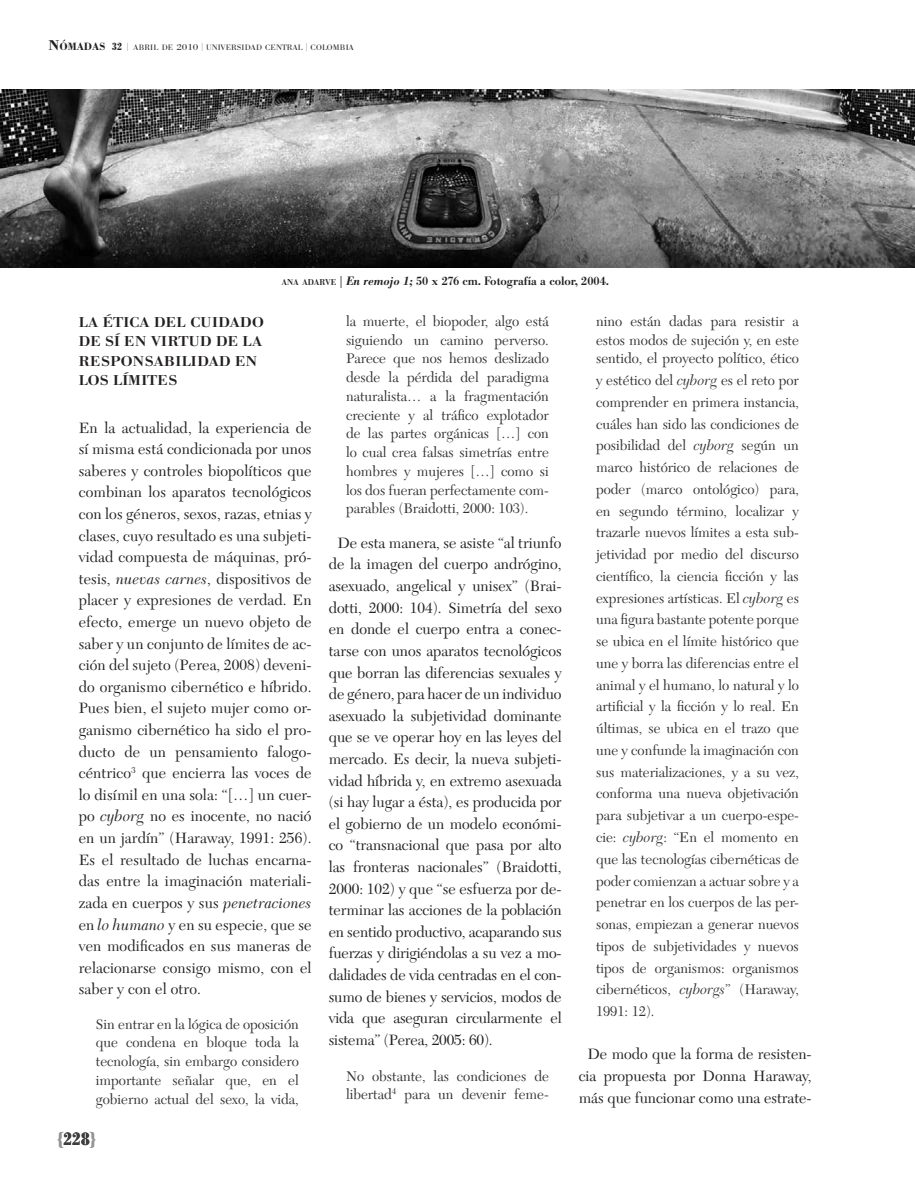
<style>
.page{position:relative;width:915px;height:1191px;background:#fff}
.page>*{position:absolute;margin:0;border:0;box-sizing:border-box;transform-origin:0 0}
.t1{font:700 condensed 18px "Bodoni BE";color:#3e3e3f}
.t2{font:15.6px/21.6px "New Caledonia";color:#231f20;text-align:justify}
.t3{font:14.55px/21.8px "New Caledonia";color:#333233;text-align:justify}
.t4{font:500 14.1px "Bodoni BE";letter-spacing:.01em;color:#231f20;scale:1.09 1}
.t5{font:500 14.1px/19.5px "Bodoni BE";letter-spacing:.03em;color:#231f20;scale:1.09 1}
.t6{font:500 12px "Bodoni BE";color:#231f20}
.t7{font:300 7.8px "Bodoni BE";letter-spacing:.02em;color:#231f20;scale:1.09 1}
.s1{font-family:"Bodoni";font-weight:700;font-size:14.7px}
.s2{font-family:"Bodoni";font-weight:700;font-size:10.95px}
.s3{font-weight:700;font-stretch:condensed;font-size:10.5px}
.s4{font-size:8.25px}
.s5{font-size:8.55px}
.s6{font-size:8.4px}
.s7{font-style:italic}
.s8{color:#939598}
</style>
<div class="page">
<img style="left:0;top:89px;width:914px;height:179px">
<p class="t7" style="left:48px;top:43px;width:282px"><span class="s1">N</span><span class="s2">ÓMADAS</span> <span class="s3">32</span> <span class="s4">|</span> ABRIL DE <span class="s5">2010</span> <span class="s4">|</span> UNIVERSIDAD CENTRAL <span class="s4">|</span> COLOMBIA</p>
<p class="t6" style="left:281px;top:273px;width:328px"><span class="s6">ANA ADARVE</span> | <span class="s7">En remojo 1;</span> 50 X 276 CM. FOTOGRAFÍA A COLOR, 2004.</p>
<p class="t5" style="left:79px;top:312px;width:140px">LA ÉTICA DE L CUIDADO<br>DE SÍ EN VIRTUD</p>
<p class="t4" style="left:216px;top:333px;width:41px">DE LA</p>
<p class="t4" style="left:79px;top:353px;width:11px">RESPONSAB</p>
<p class="t4" style="left:175px;top:353px;width:31px">ILIDAD</p>
<p class="t4" style="left:235px;top:353px;width:11px">EN</p>
<p class="t4" style="left:79px;top:372px;width:73px">LOS LÍMITES</p>
<p class="t2" style="left:79px;top:417px;width:234px">En la actualidad, la experiencia de sí misma está condicionada por unos saberes y controles biopolíticos que combinan los aparatos tecnológicos con los géneros, sexos, razas, etnias y clases, cuyo resultado es una subjeti&shy;vidad compuesta de máquinas, pró&shy;tesis, <span class="s7">nuevas carnes</span>, dispositivos de placer y expresiones de verdad. En efecto, emerge un nuevo objeto de saber y un conjunto de límites de ac&shy;ción del sujeto (Perea, 2008) deveni&shy;do organismo cibernético e híbrido.<br>Pues bien, el sujeto mujer como or&shy;ganismo cibernético ha sido el pro&shy;ducto de un pensamiento falogo&shy;céntrico<sup>3</sup> que encierra las voces de lo disímil en una sola: “[…] un cuer&shy;po <span class="s7">cyborg</span> no es inocente, no nació en un jardín” (Haraway, 1991: 256).<br>Es el resultado de luchas encarna&shy;das entre la imaginación materiali&shy;zada en cuerpos y sus <span class="s7">penetraciones </span>en <span class="s7">lo humano</span> y en su especie, que se ven modificados en sus maneras de relacionarse consigo mismo, con el saber y con el otro.</p>
<p class="t3" style="left:96px;top:1014px;width:204px;line-height:18.8px">Sin entrar en la lógica de oposición que condena en bloque toda la tecnología, sin embargo considero importante señalar que, en el gobierno actual del sexo, la vida,</p>
<p class="t1" style="left:57px;top:1128px;width:40px"><span class="s8">{</span>228<span class="s8">}</span></p>
<p class="t3" style="left:346px;top:312px;width:204px;line-height:18.8px">la muerte, el biopoder, algo está siguiendo un camino perverso.<br>Parece que nos hemos deslizado desde la pérdida del paradigma naturalista… a la fragmentación creciente y al tráfico explotador de las partes orgánicas […] con lo cual crea falsas simetrías entre hombres y mujeres […] como si los dos fueran perfectamente com&shy;parables (Braidotti, 2000: 103).</p>
<p class="t2" style="left:328px;top:532px;width:234px;text-indent:9px">De esta manera, se asiste “al triunfo de la imagen del cuerpo andrógino, asexuado, angelical y unisex” (Brai&shy;dotti, 2000: 104). Simetría del sexo en donde el cuerpo entra a conec&shy;tarse con unos aparatos tecnológicos que borran las diferencias sexuales y de género, para hacer de un individuo asexuado la subjetividad dominante que se ve operar hoy en las leyes del mercado. Es decir, la nueva subjeti&shy;vidad híbrida y, en extremo asexuada (si hay lugar a ésta), es producida por el gobierno de un modelo económi&shy;co “transnacional que pasa por alto las fronteras nacionales” (Braidotti, 2000: 102) y que “se esfuerza por de&shy;terminar las acciones de la población en sentido productivo, acaparando sus fuerzas y dirigiéndolas a su vez a mo&shy;dalidades de vida centradas en el con&shy;sumo de bienes y servicios, modos de vida que aseguran circularmente el sistema” (Perea, 2005: 60).</p>
<p class="t3" style="left:346px;top:1066px;width:204px;line-height:18.8px">No obstante, las condiciones de libertad<sup>4</sup> para un devenir feme-</p>
<p class="t3" style="left:596px;top:312px;width:204px;line-height:18.8px">nino están dadas para resistir a estos modos de sujeción y, en este sentido, el proyecto político, ético</p>
<p class="t3" style="left:596px;top:370px;width:204px">y estético del <span class="s7">cyborg</span> es el reto por comprender en primera instancia, cuáles han sido las condiciones de posibilidad del <span class="s7">cyborg</span> según un marco histórico de relaciones de poder (marco ontológico) para, en segundo término, localizar y trazarle nuevos límites a esta sub&shy;jetividad por medio del discurso científico, la ciencia ficción y las expresiones artísticas. El <span class="s7">cyborg</span> es una figura bastante potente porque se ubica en el límite histórico que une y borra las diferencias entre el animal y el humano, lo natural y lo artificial y la ficción y lo real. En últimas, se ubica en el trazo que une y confunde la imaginación con sus materializaciones, y a su vez, conforma una nueva objetivación para subjetivar a un cuerpo-espe&shy;cie: <span class="s7">cyborg</span>: “En el momento en que las tecnologías cibernéticas de poder comienzan a actuar sobre y a penetrar en los cuerpos de las per&shy;sonas, empiezan a generar nuevos tipos de subjetividades y nuevos tipos de organismos: organismos cibernéticos, <span class="s7">cyborgs</span>” (Haraway, 1991: 12).</p>
<p class="t2" style="left:578px;top:1043px;width:234px;text-align:center">De modo que la forma de resisten&shy;cia propuesta por Donna Haraway, más que funcionar como una estrate-</p>
</div>
